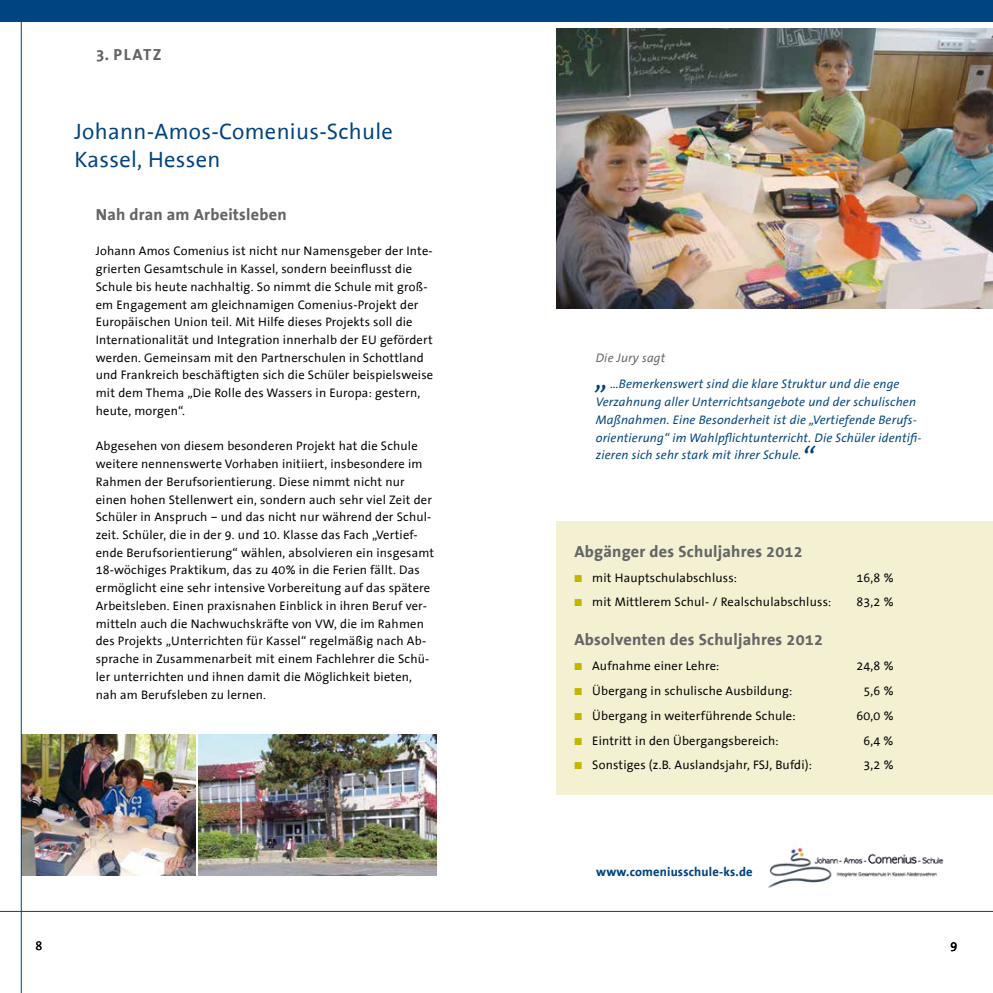
<style>
.page{position:relative;width:993px;height:993px;background:#fff}
.page>*{position:absolute;margin:0;border:0;box-sizing:border-box;transform-origin:0 0}
.t1{font:italic 30px "The Sans Correspondence";color:#004481}
.t2{font:22.5px/27.5px "The Sans Correspondence";letter-spacing:.015em;color:#004481}
.t3{font:700 16.25px "The Sans Correspondence";letter-spacing:.015em;color:#646567}
.t4{font:12.5px/17.8px "The Sans Correspondence";letter-spacing:.015em;color:#000}
.t5{font:italic 12.5px/17.8px "The Sans Correspondence";letter-spacing:.015em;color:#004481}
.t6{font:700 12.5px "The Sans Correspondence";letter-spacing:.015em;color:#004481}
.t7{font:italic 12.5px "The Sans Correspondence";letter-spacing:.015em;color:#646567}
.s1{color:#c3b600}
</style>
<div class="page">
<div style="left:556px;top:521px;width:436px;height:273px;background:#f4f0d2"></div>
<div style="left:0;top:0;width:992px;height:21px;background:#004481"></div>
<img style="left:556px;top:28px;width:436px;height:280px">
<img style="left:768px;top:841px;width:176px;height:47px">
<img style="left:198px;top:734px;width:238px;height:141px">
<img style="left:22px;top:734px;width:173px;height:141px">
<hr style="left:21px;top:0;width:1px;height:992px;background:#004481">
<hr style="left:0;top:910px;width:992px;height:1px;background:#004481">
<h3 class="t3" style="left:96px;top:46px;width:67px">3. PLATZ</h3>
<h2 class="t2" style="left:74px;top:118px;width:320px">Johann-Amos-Comenius-Schule<br>Kassel, Hessen</h2>
<h3 class="t3" style="left:96px;top:205px;width:192px">Nah dran am Arbeitsleben</h3>
<p class="t4" style="left:96px;top:242px;width:339px">Johann Amos Comenius ist nicht nur Namensgeber der Inte&shy;grierten Gesamtschule in Kassel, sondern beeinflusst die Schule bis heute nachhaltig. So nimmt die Schule mit groß&shy;em Engagement am gleichnamigen Comenius-Projekt der Europäischen Union teil. Mit Hilfe dieses Projekts soll die Internationalität und Integration innerhalb der EU gefördert werden. Gemeinsam mit den Partnerschulen in Schottland und Frankreich beschäftigten sich die Schüler beispielsweise mit dem Thema „Die Rolle des Wassers in Europa: gestern, heute, morgen“.</p>
<p class="t4" style="left:96px;top:437px;width:340px">Abgesehen von diesem besonderen Projekt hat die Schule weitere nennenswerte Vorhaben initiiert, insbesondere im Rahmen der Berufsorientierung. Diese nimmt nicht nur einen hohen Stellenwert ein, sondern auch sehr viel Zeit der Schüler in Anspruch – und das nicht nur während der Schul&shy;zeit. Schüler, die in der 9. und 10. Klasse das Fach „Vertief&shy;ende Berufsorientierung“ wählen, absolvieren ein insgesamt 18-wöchiges Praktikum, das zu 40% in die Ferien fällt. Das ermöglicht eine sehr intensive Vorbereitung auf das spätere Arbeitsleben. Einen praxisnahen Einblick in ihren Beruf ver&shy;mitteln auch die Nachwuchskräfte von VW, die im Rahmen des Projekts „Unterrichten für Kassel“ regelmäßig nach Ab&shy;sprache in Zusammenarbeit mit einem Fachlehrer die Schü&shy;ler unterrichten und ihnen damit die Möglichkeit bieten, nah am Berufsleben zu lernen.</p>
<p class="t7" style="left:595px;top:350px;width:71px">Die Jury sagt</p>
<h1 class="t1" style="left:595px;top:361px;width:14px">„</h1>
<p class="t5" style="left:595px;top:375px;width:327px;text-indent:15px">…Bemerkenswert sind die klare Struktur und die enge Verzahnung aller Unterrichtsangebote und der schulischen Maßnahmen. Eine Besonderheit ist die „Vertiefende Berufs&shy;orientierung“ im Wahlpflichtunterricht. Die Schüler identifi&shy;zieren sich sehr stark mit ihrer Schule.</p>
<h1 class="t1" style="left:801px;top:440px;width:14px">“</h1>
<h3 class="t3" style="left:574px;top:542px;width:230px">Abgänger des Schuljahres 2012</h3>
<p class="t4" style="left:574px;top:568px;width:164px"><span class="s1">■</span> mit Hauptschulabschluss:</p>
<p class="t4" style="left:856px;top:568px;width:39px">16,8 %</p>
<p class="t4" style="left:574px;top:593px;width:258px"><span class="s1">■</span> mit Mittlerem Schul- / Realschulabschluss:</p>
<p class="t4" style="left:856px;top:593px;width:39px">83,2 %</p>
<h3 class="t3" style="left:574px;top:630px;width:250px">Absolventen des Schuljahres 2012</h3>
<p class="t4" style="left:574px;top:657px;width:146px"><span class="s1">■</span> Aufnahme einer Lehre:</p>
<p class="t4" style="left:856px;top:657px;width:39px">24,8 %</p>
<p class="t4" style="left:574px;top:681px;width:219px"><span class="s1">■</span> Übergang in schulische Ausbildung:</p>
<p class="t4" style="left:863px;top:681px;width:32px">5,6 %</p>
<p class="t4" style="left:574px;top:706px;width:222px"><span class="s1">■</span> Übergang in weiterführende Schule:</p>
<p class="t4" style="left:856px;top:706px;width:39px">60,0 %</p>
<p class="t4" style="left:574px;top:731px;width:206px"><span class="s1">■</span> Eintritt in den Übergangsbereich:</p>
<p class="t4" style="left:863px;top:731px;width:32px">6,4 %</p>
<p class="t4" style="left:574px;top:756px;width:239px"><span class="s1">■</span> Sonstiges (z.B. Auslandsjahr, FSJ, Bufdi):</p>
<p class="t4" style="left:863px;top:756px;width:32px">3,2 %</p>
<p class="t6" style="left:596px;top:864px;width:158px">www.comeniusschule-ks.de</p>
<p class="t4" style="left:35px;top:937px;width:8px">8</p>
<p class="t4" style="left:950px;top:937px;width:8px">9</p>
</div>
